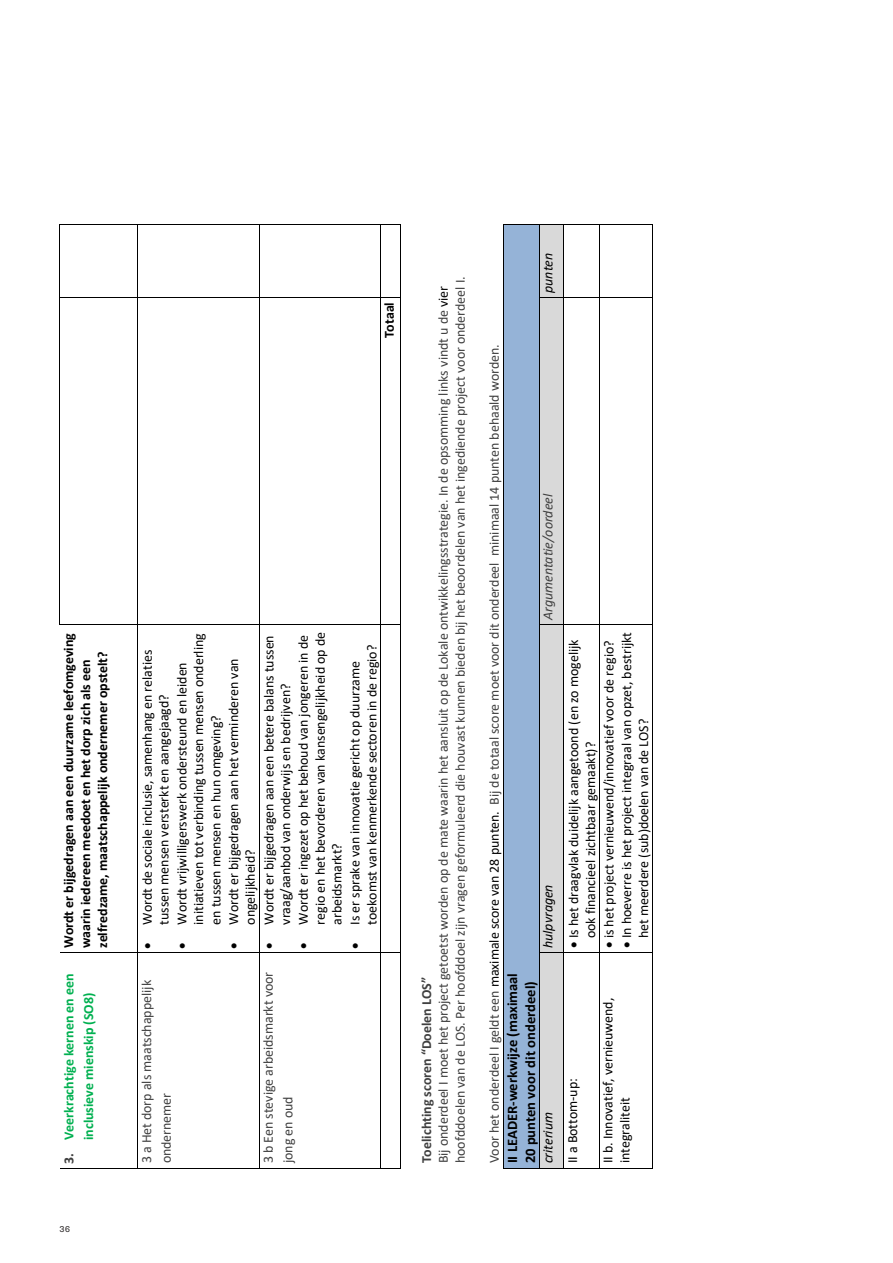
<style>
.page{position:relative;width:893px;height:1263px;background:#fff}
.page>*{position:absolute;margin:0;border:0;box-sizing:border-box;transform-origin:0 0}
.t1{font:700 14.55px/17.7px "Calibri";color:#000}
.t2{font:13.95px/16.8px "Calibri";letter-spacing:-.005em;color:#000}
.t3{font:13.95px/19.6px "Calibri";letter-spacing:-.005em;color:#404040}
.t4{font:700 13.95px/17px "Calibri";letter-spacing:-.005em;color:#000}
.t5{font:700 13.95px/19.6px "Calibri";color:#00b050;text-align:center}
.t6{font:italic 13.95px "Calibri";letter-spacing:-.005em;color:#000}
.t7{font:italic 13.95px "Calibri";letter-spacing:-.005em;color:#404040}
.t8{font:10.5px "Nitti Grotesk";color:#231f20}
.s1{color:#404040}
.s2{font-weight:700}
.s3{color:#000}
</style>
<div class="page">
<hr style="left:60px;top:298px;width:1px;height:326px;background:#000">
<hr style="left:60px;top:225px;width:1px;height:72px;background:#000">
<hr style="left:60px;top:1168px;width:77px;height:1px;background:#000">
<hr style="left:60px;top:952px;width:77px;height:1px;background:#000">
<hr style="left:60px;top:624px;width:77px;height:1px;background:#000">
<hr style="left:60px;top:297px;width:77px;height:1px;background:#000">
<hr style="left:60px;top:224px;width:77px;height:1px;background:#000">
<hr style="left:137px;top:953px;width:1px;height:215px;background:#000">
<hr style="left:137px;top:625px;width:1px;height:327px;background:#000">
<hr style="left:137px;top:298px;width:1px;height:326px;background:#000">
<hr style="left:137px;top:225px;width:1px;height:72px;background:#000">
<hr style="left:138px;top:1168px;width:121px;height:1px;background:#000">
<hr style="left:138px;top:952px;width:121px;height:1px;background:#000">
<hr style="left:138px;top:624px;width:121px;height:1px;background:#000">
<hr style="left:138px;top:297px;width:121px;height:1px;background:#000">
<hr style="left:138px;top:224px;width:121px;height:1px;background:#000">
<hr style="left:259px;top:953px;width:1px;height:215px;background:#000">
<hr style="left:259px;top:625px;width:1px;height:327px;background:#000">
<hr style="left:259px;top:298px;width:1px;height:326px;background:#000">
<hr style="left:259px;top:225px;width:1px;height:72px;background:#000">
<hr style="left:259px;top:1168px;width:121px;height:1px;background:#000">
<hr style="left:259px;top:952px;width:121px;height:1px;background:#000">
<hr style="left:259px;top:624px;width:121px;height:1px;background:#000">
<hr style="left:259px;top:297px;width:121px;height:1px;background:#000">
<hr style="left:259px;top:224px;width:121px;height:1px;background:#000">
<hr style="left:380px;top:953px;width:1px;height:215px;background:#000">
<hr style="left:380px;top:625px;width:1px;height:327px;background:#000">
<hr style="left:380px;top:298px;width:1px;height:326px;background:#000">
<hr style="left:380px;top:225px;width:1px;height:72px;background:#000">
<svg style="left:380px;top:1167px;width:21px;height:2px"></svg>
<hr style="left:401px;top:953px;width:1px;height:214px;background:#000">
<svg style="left:380px;top:952px;width:21px;height:1px"></svg>
<hr style="left:401px;top:625px;width:1px;height:327px;background:#000">
<svg style="left:380px;top:624px;width:21px;height:1px"></svg>
<hr style="left:401px;top:298px;width:1px;height:326px;background:#000">
<svg style="left:380px;top:297px;width:21px;height:1px"></svg>
<hr style="left:401px;top:225px;width:1px;height:72px;background:#000">
<svg style="left:380px;top:224px;width:21px;height:1px"></svg>
<div style="left:503px;top:953px;width:36px;height:215px;background:#95b3d7"></div>
<div style="left:503px;top:625px;width:36px;height:328px;background:#95b3d7"></div>
<div style="left:503px;top:298px;width:36px;height:327px;background:#95b3d7"></div>
<div style="left:503px;top:224px;width:36px;height:74px;background:#95b3d7"></div>
<hr style="left:503px;top:953px;width:1px;height:214px;background:#000">
<hr style="left:503px;top:625px;width:1px;height:327px;background:#000">
<hr style="left:503px;top:298px;width:1px;height:326px;background:#000">
<hr style="left:503px;top:225px;width:1px;height:72px;background:#000">
<hr style="left:503px;top:1168px;width:36px;height:1px;background:#000">
<hr style="left:503px;top:224px;width:36px;height:1px;background:#000">
<div style="left:539px;top:953px;width:25px;height:215px;background:#d9d9d9"></div>
<div style="left:539px;top:625px;width:25px;height:328px;background:#d9d9d9"></div>
<div style="left:539px;top:298px;width:25px;height:327px;background:#d9d9d9"></div>
<div style="left:539px;top:224px;width:25px;height:73px;background:#d9d9d9"></div>
<hr style="left:539px;top:953px;width:1px;height:215px;background:#000">
<hr style="left:539px;top:625px;width:1px;height:327px;background:#000">
<hr style="left:539px;top:298px;width:1px;height:326px;background:#000">
<hr style="left:539px;top:225px;width:1px;height:72px;background:#000">
<svg style="left:539px;top:1168px;width:25px;height:1px"></svg>
<hr style="left:564px;top:953px;width:1px;height:215px;background:#000">
<svg style="left:539px;top:952px;width:25px;height:1px"></svg>
<hr style="left:564px;top:625px;width:1px;height:327px;background:#000">
<svg style="left:539px;top:624px;width:25px;height:1px"></svg>
<hr style="left:564px;top:298px;width:1px;height:326px;background:#000">
<svg style="left:539px;top:297px;width:25px;height:1px"></svg>
<hr style="left:564px;top:225px;width:1px;height:72px;background:#000">
<svg style="left:539px;top:224px;width:25px;height:1px"></svg>
<hr style="left:564px;top:1168px;width:35px;height:1px;background:#000">
<hr style="left:564px;top:952px;width:35px;height:1px;background:#000">
<hr style="left:564px;top:624px;width:35px;height:1px;background:#000">
<hr style="left:564px;top:297px;width:35px;height:1px;background:#000">
<hr style="left:564px;top:224px;width:35px;height:1px;background:#000">
<img style="left:599px;top:224px;width:54px;height:945px">
<p class="t4" style="left:60px;top:948px;width:316px;rotate:-90deg">Wordt er bijgedragen aan een duurzame leefomgeving waarin iedereen meedoet en het dorp zich als een zelfredzame, maatschappelijk ondernemer opstelt?</p>
<p class="t5" style="left:59px;top:1164px;width:192px;rotate:-90deg"><span class="s1">3.</span> Veerkrachtige kernen en een inclusieve mienskip (SO8)</p>
<p class="t8" style="left:60px;top:1223px;width:12px">36</p>
<p class="t4" style="left:381px;top:338px;width:38px;rotate:-90deg">Totaal</p>
<p class="t2" style="left:260px;top:925px;width:291px;text-indent:-24px;rotate:-90deg">• Wordt er bijgedragen aan een betere balans tussen vraag/aanbod van onderwijs en bedrijven?</p>
<p class="t2" style="left:295px;top:925px;width:294px;text-indent:-24px;rotate:-90deg">• Wordt er ingezet op het behoud van jongeren in de regio en het bevorderen van kansengelijkheid op de arbeidsmarkt?</p>
<p class="t2" style="left:173px;top:925px;width:293px;text-indent:-24px;rotate:-90deg">• Wordt vrijwilligerswerk ondersteund en leiden initiatieven tot verbinding tussen mensen onderling en tussen mensen en hun omgeving?</p>
<p class="t2" style="left:138px;top:925px;width:276px;text-indent:-24px;rotate:-90deg">• Wordt de sociale inclusie, samenhang en relaties tussen mensen versterkt en aangejaagd?</p>
<p class="t2" style="left:225px;top:925px;width:268px;text-indent:-24px;rotate:-90deg">• Wordt er bijgedragen aan het verminderen van ongelijkheid?</p>
<p class="t2" style="left:346px;top:925px;width:281px;text-indent:-24px;rotate:-90deg">• Is er sprake van innovatie gericht op duurzame toekomst van kenmerkende sectoren in de regio?</p>
<p class="t3" style="left:136px;top:1163px;width:185px;rotate:-90deg">3 a Het dorp als maatschappelijk ondernemer</p>
<p class="t3" style="left:258px;top:1163px;width:193px;rotate:-90deg">3 b Een stevige arbeidsmarkt voor jong en oud</p>
<p class="t3" style="left:418px;top:1163px;width:888px;line-height:17px;rotate:-90deg"><span class="s2">Toelichting scoren “Doelen LOS”<br></span>Bij onderdeel I moet het project getoetst worden op de mate waarin het aansluit op de Lokale ontwikkelingsstrategie. In de opsomming links vindt u de <span class="s3">vier </span>hoofddoelen van de LOS. Per hoofddoel zijn vragen geformuleerd die houvast kunnen bieden bij het beoordelen van het ingediende project voor onderdeel I.</p>
<p class="t6" style="left:538px;top:293px;width:41px;rotate:-90deg">punten</p>
<p class="t3" style="left:484px;top:1163px;width:821px;rotate:-90deg">Voor het onderdeel I geldt een <span class="s3">maximale score van 28 punten.</span> Bij de totaal score moet voor dit onderdeel minimaal 14 punten behaald worden.</p>
<p class="t7" style="left:538px;top:620px;width:128px;rotate:-90deg">Argumentatie/oordeel</p>
<p class="t6" style="left:538px;top:948px;width:65px;rotate:-90deg">hulpvragen</p>
<p class="t1" style="left:503px;top:1163px;width:192px;rotate:-90deg">II LEADER-werkwijze (maximaal<br>20 punten voor dit onderdeel)</p>
<p class="t6" style="left:538px;top:1163px;width:53px;rotate:-90deg">criterium</p>
<p class="t2" style="left:600px;top:948px;width:309px;rotate:-90deg">• is het project vernieuwend/innovatief voor de regio?</p>
<p class="t2" style="left:618px;top:938px;width:308px;text-indent:-9px;rotate:-90deg">• In hoeverre is het project integraal van opzet, bestrijkt het meerdere (sub)doelen van de LOS?</p>
<p class="t2" style="left:565px;top:938px;width:301px;text-indent:-9px;rotate:-90deg">• Is het draagvlak duidelijk aangetoond (en zo mogelijk ook financieel zichtbaar gemaakt)?</p>
<p class="t2" style="left:564px;top:1163px;width:87px;rotate:-90deg">II a Bottom-up:</p>
<p class="t2" style="left:599px;top:1163px;width:167px;rotate:-90deg">II b. Innovatief, vernieuwend, integraliteit</p>
</div>
